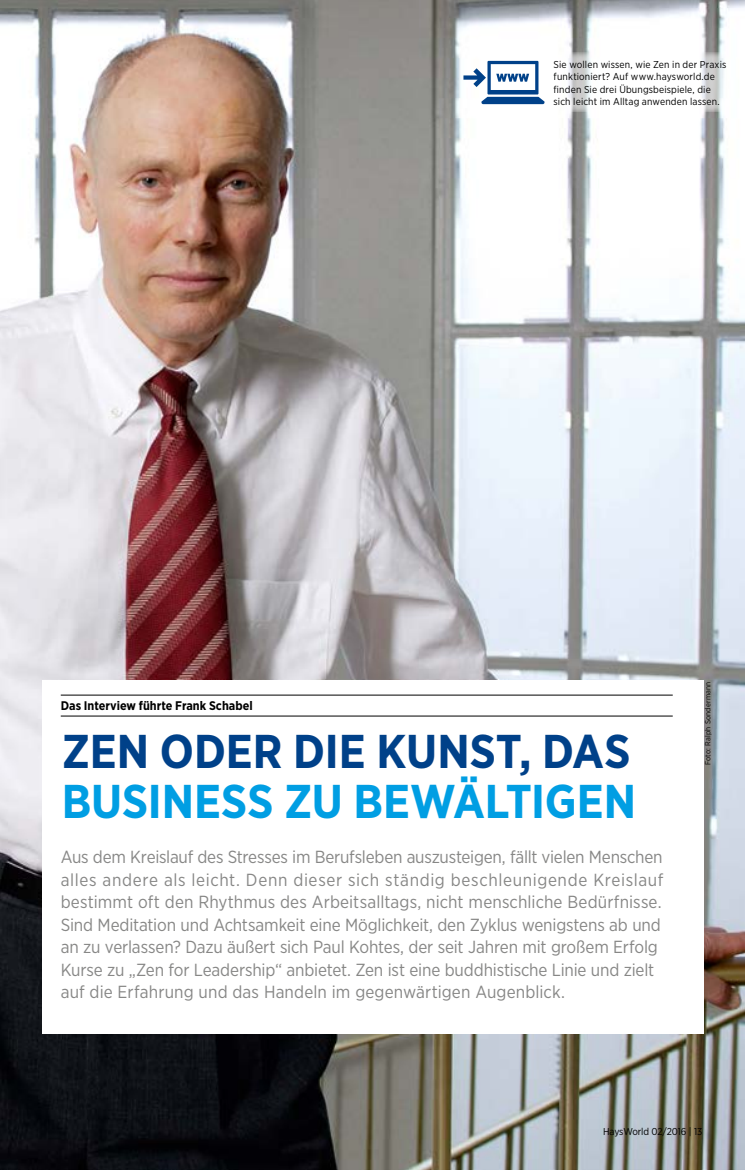
<style>
.page{position:relative;width:745px;height:1170px;background:#fff}
.page>*{position:absolute;margin:0;border:0;box-sizing:border-box;transform-origin:0 0}
.t1{font:700 47.38px "Gotham Narrow";letter-spacing:-.005em;color:#009ee3}
.t2{font:700 47.38px "Gotham Narrow";letter-spacing:-.005em;color:#004189}
.t3{font:17.5px/22.5px "Gotham Narrow";letter-spacing:-.005em;color:#878786}
.t4{font:700 12.5px "Gotham Narrow";color:#000}
.t5{font:10px/12.5px "Gotham Narrow";letter-spacing:.01em;color:#000}
.t6{font:10px "Gotham Narrow";letter-spacing:-.01em;color:#000}
.t7{font:7.5px "Gotham Narrow";letter-spacing:.02em;color:#000}
</style>
<div class="page">
<img style="left:0;top:0;width:744px;height:1169px">
<div style="left:42px;top:680px;width:661px;height:353px;background:#fff"></div>
<hr style="left:61px;top:694px;width:611px;height:1px;background:#000">
<hr style="left:61px;top:715px;width:611px;height:1px;background:#000">
<svg style="left:530px;top:52px;width:204px;height:60px"></svg>
<svg style="left:463px;top:61px;width:81px;height:43px"></svg>
<p class="t5" style="left:553px;top:58px;width:174px">Sie wollen wissen, wie Zen in der Praxis funktioniert? Auf www.haysworld.de finden Sie drei Übungsbeispiele, die sich leicht im Alltag anwenden lassen.</p>
<p class="t4" style="left:61px;top:698px;width:193px">Das Interview führte Frank Schabel</p>
<h1 class="t2" style="left:62px;top:720px;width:570px">ZEN ODER DIE KUNST, DAS</h1>
<h1 class="t1" style="left:62px;top:770px;width:575px">BUSINESS ZU BEWÄLTIGEN</h1>
<p class="t3" style="left:61px;top:845px;width:603px">Aus dem Kreislauf des Stresses im Berufsleben auszusteigen, fällt vielen Menschen alles andere als leicht. Denn dieser sich ständig beschleunigende Kreislauf bestimmt oft den Rhythmus des Arbeitsalltags, nicht menschliche Bedürfnisse.<br>Sind Meditation und Achtsamkeit eine Möglichkeit, den Zyklus wenigstens ab und an zu verlassen? Dazu äußert sich Paul Kohtes, der seit Jahren mit großem Erfolg Kurse zu „Zen for Leadership“ anbietet. Zen ist eine buddhistische Linie und zielt auf die Erfahrung und das Handeln im gegenwärtigen Augenblick.</p>
<p class="t7" style="left:702px;top:765px;width:85px;rotate:-90deg">Foto: Ralph Sondermann</p>
<p class="t6" style="left:602px;top:1125px;width:101px">HaysWorld 02/2016 | 13</p>
</div>
